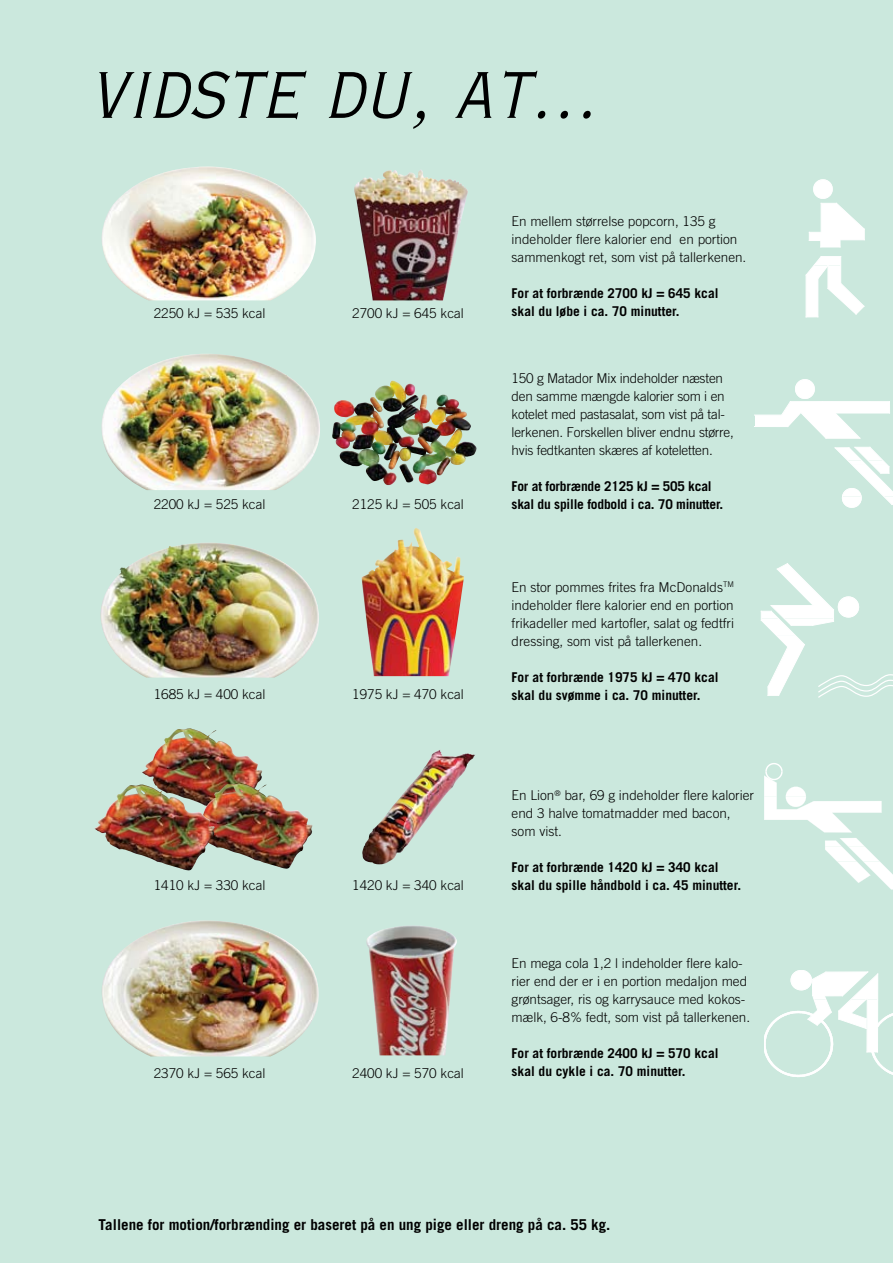
<style>
.page{position:relative;width:893px;height:1263px;background:#cbe8dd}
.page>*{position:absolute;margin:0;border:0;box-sizing:border-box;transform-origin:0 0}
.t1{font:italic 75px "Copperplate Twenty Nine AB";color:#000;scale:.93 1}
.t2{font:700 15px "Trade Gothic";color:#000}
.t3{font:300 13.5px/18px "Trade Gothic";color:#000}
.t4{font:700 13.5px/18px "Trade Gothic";color:#000}
</style>
<div class="page">
<svg style="left:806px;top:256px;width:58px;height:62px"></svg>
<svg style="left:809px;top:180px;width:56px;height:68px"></svg>
<svg style="left:755px;top:380px;width:135px;height:59px"></svg>
<hr style="left:790px;top:401px;width:32px;height:1px;background:#fff">
<svg style="left:834px;top:447px;width:59px;height:61px"></svg>
<svg style="left:761px;top:563px;width:132px;height:135px"></svg>
<svg style="left:764px;top:763px;width:129px;height:127px"></svg>
<svg style="left:764px;top:970px;width:129px;height:107px"></svg>
<img style="left:101px;top:166px;width:215px;height:134px">
<img style="left:354px;top:170px;width:94px;height:130px">
<img style="left:101px;top:354px;width:219px;height:136px">
<img style="left:375px;top:381px;width:20px;height:31px">
<img style="left:101px;top:543px;width:218px;height:135px">
<img style="left:361px;top:529px;width:88px;height:147px">
<img style="left:362px;top:750px;width:113px;height:114px">
<img style="left:102px;top:920px;width:217px;height:136px">
<img style="left:366px;top:926px;width:91px;height:129px">
<img style="left:142px;top:728px;width:120px;height:56px">
<img style="left:192px;top:783px;width:121px;height:86px">
<img style="left:94px;top:784px;width:121px;height:87px">
<h1 class="t1" style="left:89px;top:49px;width:570px">VIDSTE DU, AT...</h1>
<p class="t3" style="left:512px;top:212px;width:236px">En mellem størrelse popcorn, 135 g indeholder flere kalorier end en portion sammenkogt ret, som vist på tallerkenen.</p>
<p class="t4" style="left:512px;top:284px;width:208px">For at forbrænde 2700 kJ = 645 kcal</p>
<p class="t3" style="left:677px;top:231px;width:59px">en portion</p>
<p class="t3" style="left:154px;top:304px;width:113px">2250 kJ = 535 kcal</p>
<p class="t3" style="left:352px;top:304px;width:113px">2700 kJ = 645 kcal</p>
<p class="t4" style="left:512px;top:302px;width:170px">skal du løbe i ca. 70 minutter.</p>
<p class="t3" style="left:154px;top:302px;width:113px">2250 kJ = 535 kcal</p>
<p class="t3" style="left:352px;top:302px;width:113px">2700 kJ = 645 kcal</p>
<p class="t3" style="left:154px;top:493px;width:113px">2200 kJ = 525 kcal</p>
<p class="t3" style="left:352px;top:493px;width:113px">2125 kJ = 505 kcal</p>
<p class="t3" style="left:154px;top:495px;width:113px">2200 kJ = 525 kcal</p>
<p class="t3" style="left:352px;top:495px;width:113px">2125 kJ = 505 kcal</p>
<p class="t3" style="left:154px;top:683px;width:113px">1685 kJ = 400 kcal</p>
<p class="t3" style="left:352px;top:683px;width:113px">1995 kJ = 475 kcal</p>
<p class="t3" style="left:154px;top:684px;width:113px">1685 kJ = 400 kcal</p>
<p class="t3" style="left:352px;top:684px;width:113px">1975 kJ = 470 kcal</p>
<p class="t3" style="left:154px;top:874px;width:113px">1410 kJ = 330 kcal</p>
<p class="t3" style="left:352px;top:874px;width:113px">1420 kJ = 340 kcal</p>
<p class="t3" style="left:154px;top:876px;width:113px">1410 kJ = 330 kcal</p>
<p class="t3" style="left:352px;top:876px;width:113px">1420 kJ = 340 kcal</p>
<p class="t3" style="left:154px;top:1062px;width:113px">2370 kJ = 565 kcal</p>
<p class="t3" style="left:352px;top:1062px;width:113px">2400 kJ = 570 kcal</p>
<p class="t3" style="left:154px;top:1064px;width:113px">2370 kJ = 565 kcal</p>
<p class="t3" style="left:352px;top:1064px;width:113px">2400 kJ = 570 kcal</p>
<p class="t3" style="left:512px;top:369px;width:224px">150 g Matador Mix indeholder næsten den samme mængde kalorier som i en kotelet med pastasalat, som vist på tal&shy;lerkenen. Forskellen bliver endnu større, hvis fedtkanten skæres af koteletten.</p>
<p class="t4" style="left:512px;top:477px;width:213px">For at forbrænde 2125 kJ = 505 kcal skal du spille fodbold i ca. 70 minutter.</p>
<p class="t4" style="left:556px;top:475px;width:177px;text-indent:-5px">orbrænde 2125 kJ = 505 kcal spi le fodbold i ca. 70 minutter.</p>
<p class="t3" style="left:512px;top:574px;width:224px;text-align:justify">En stor pommes frites fra McDonalds<sup>TM </sup>indeholder flere kalorier end en portion frikadeller med kartofler, salat og fedtfri dressing, som vist på tallerkenen.</p>
<p class="t4" style="left:512px;top:664px;width:208px">For at forbrænde 1995 kJ = 475 kcal skal du svømme i ca. 70 minutter.</p>
<p class="t3" style="left:512px;top:578px;width:224px;text-align:justify">En stor pommes frites fra McDonalds<sup>TM </sup>indeholder flere kalorier end en portion frikadeller med kartofler, salat og fedtfri dressing, som vist på tallerkenen.</p>
<p class="t4" style="left:512px;top:667px;width:208px">For at forbrænde 1975 kJ = 470 kcal skal du svømme i ca. 70 minutter.</p>
<p class="t3" style="left:512px;top:784px;width:244px">En Lion<sup>®</sup> bar, 69 g indeholder flere kalorier end 3 halve tomatmadder med bacon, som vist.</p>
<p class="t4" style="left:512px;top:856px;width:231px">For at forbrænde 1420 kJ = 340 kcal skal du spille håndbold i ca. 45 minutter.</p>
<p class="t3" style="left:512px;top:786px;width:244px">En Lion<sup>®</sup> bar, 69 g indeholder flere kalorier end 3 halve tomatmadder med bacon, som vist.</p>
<p class="t4" style="left:512px;top:858px;width:231px">For at forbrænde 1420 kJ = 340 kcal skal du spille håndbold i ca. 45 minutter.</p>
<p class="t3" style="left:512px;top:954px;width:240px">En mega cola 1,2 l indeholder flere kalo&shy;rier end der er i en portion medaljon med grøntsager, ris og karrysauce med kokos&shy;mælk, 6-8% fedt, som vist på tallerkenen.</p>
<p class="t4" style="left:512px;top:1044px;width:208px">For at forbrænde 2400 kJ = 570 kcal skal du cykle i ca. 70 minutter.</p>
<p class="t2" style="left:99px;top:1215px;width:513px">Tallene for motion/forbrænding er baseret på en ung pige eller dreng på ca. 55 kg.</p>
<p class="t2" style="left:99px;top:1218px;width:123px">dreng på ca. 55 kg.</p>
</div>
